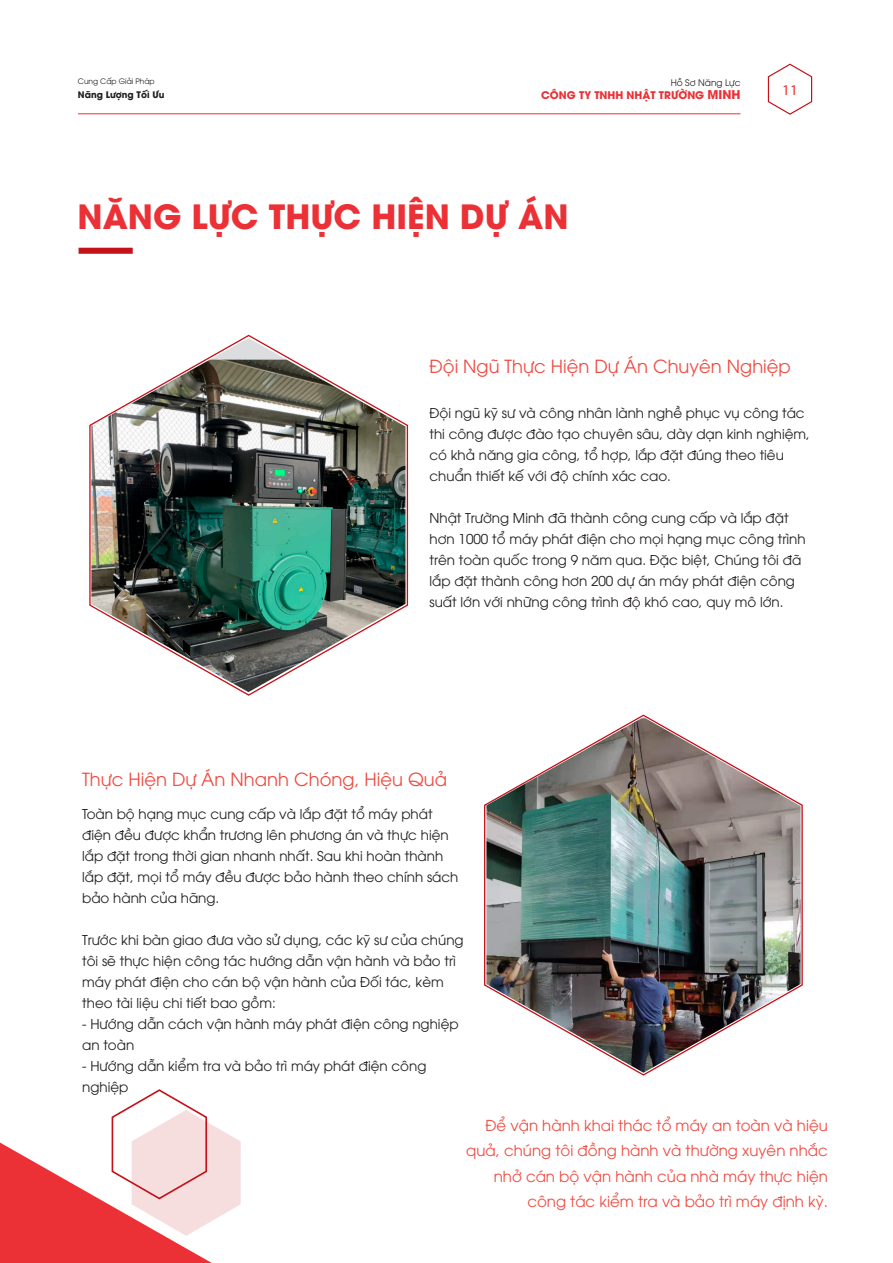
<style>
.page{position:relative;width:893px;height:1263px;background:#fff}
.page>*{position:absolute;margin:0;border:0;box-sizing:border-box;transform-origin:0 0}
.t1{font:700 33.15px "UTM Avo";color:#eb3036}
.t2{font:18px "UTM Avo";color:#ee4c42}
.t3{font:15px/25.5px "UTM Avo";color:#ee4c42;text-align:right}
.t4{font:15px "Myriad Pro";color:#eb3036}
.t5{font:13.5px/21px "UTM Avo";color:#231f20}
.t6{font:700 10.5px "UTM Avo";color:#eb3036}
.t7{font:700 9px "UTM Avo";color:#231f20}
.t8{font:9px "UTM Avo";color:#231f20}
.t9{font:7.5px "UTM Avo";color:#231f20}
.s1{font-size:12px}
</style>
<div class="page">
<svg style="left:89px;top:334px;width:320px;height:362px"></svg>
<svg style="left:484px;top:714px;width:319px;height:362px"></svg>
<svg style="left:91px;top:338px;width:314px;height:22px"></svg>
<img style="left:91px;top:360px;width:314px;height:332px">
<img style="left:486px;top:718px;width:314px;height:355px">
<div style="left:79px;top:248px;width:54px;height:6px;background:#c4121a"></div>
<svg style="left:0;top:1089px;width:241px;height:174px"></svg>
<svg style="left:767px;top:63px;width:46px;height:52px"></svg>
<hr style="left:78px;top:113px;width:662px;height:1px;background:#eb3036">
<p class="t9" style="left:78px;top:75px;width:78px">Cung Cấp Giải Pháp</p>
<p class="t7" style="left:78px;top:87px;width:88px">Năng Lượng Tối Ưu</p>
<p class="t4" style="left:782px;top:81px;width:17px">11</p>
<p class="t8" style="left:671px;top:75px;width:71px">Hồ Sơ Năng Lực</p>
<p class="t6" style="left:541px;top:87px;width:201px">CÔNG TY TNHH NHẬT TRƯỜNG <span class="s1">MINH</span></p>
<h1 class="t1" style="left:77px;top:189px;width:493px">NĂNG LỰC THỰC HIỆN DỰ ÁN</h1>
<h2 class="t2" style="left:429px;top:352px;width:363px">Đội Ngũ Thực Hiện Dự Án Chuyên Nghiệp</h2>
<p class="t5" style="left:429px;top:401px;width:382px">Đội ngũ kỹ sư và công nhân lành nghề phục vụ công tác thi công được đào tạo chuyên sâu, dày dạn kinh nghiệm, có khả năng gia công, tổ hợp, lắp đặt đúng theo tiêu chuẩn thiết kế với độ chính xác cao.</p>
<p class="t5" style="left:429px;top:506px;width:378px">Nhật Trường Minh đã thành công cung cấp và lắp đặt hơn 1000 tổ máy phát điện cho mọi hạng mục công trình trên toàn quốc trong 9 năm qua. Đặc biệt, Chúng tôi đã lắp đặt thành công hơn 200 dự án máy phát điện công suất lớn với những công trình độ khó cao, quy mô lớn.</p>
<h2 class="t2" style="left:82px;top:765px;width:366px">Thực Hiện Dự Án Nhanh Chóng, Hiệu Quả</h2>
<p class="t5" style="left:82px;top:802px;width:378px">Toàn bộ hạng mục cung cấp và lắp đặt tổ máy phát điện đều được khẩn trương lên phương án và thực hiện lắp đặt trong thời gian nhanh nhất. Sau khi hoàn thành lắp đặt, mọi tổ máy đều được bảo hành theo chính sách bảo hành của hãng.</p>
<p class="t5" style="left:82px;top:928px;width:383px">Trước khi bàn giao đưa vào sử dụng, các kỹ sư của chúng tôi sẽ thực hiện công tác hướng dẫn vận hành và bảo trì máy phát điện cho cán bộ vận hành của Đối tác, kèm theo tài liệu chi tiết bao gồm:</p>
<p class="t5" style="left:82px;top:1012px;width:378px">- Hướng dẫn cách vận hành máy phát điện công nghiệp an toàn</p>
<p class="t5" style="left:82px;top:1054px;width:346px">- Hướng dẫn kiểm tra và bảo trì máy phát điện công nghiệp</p>
<p class="t3" style="left:466px;top:1111px;width:363px">Để vận hành khai thác tổ máy an toàn và hiệu quả, chúng tôi đồng hành và thường xuyên nhắc nhở cán bộ vận hành của nhà máy thực hiện công tác kiểm tra và bảo trì máy định kỳ.</p>
</div>
